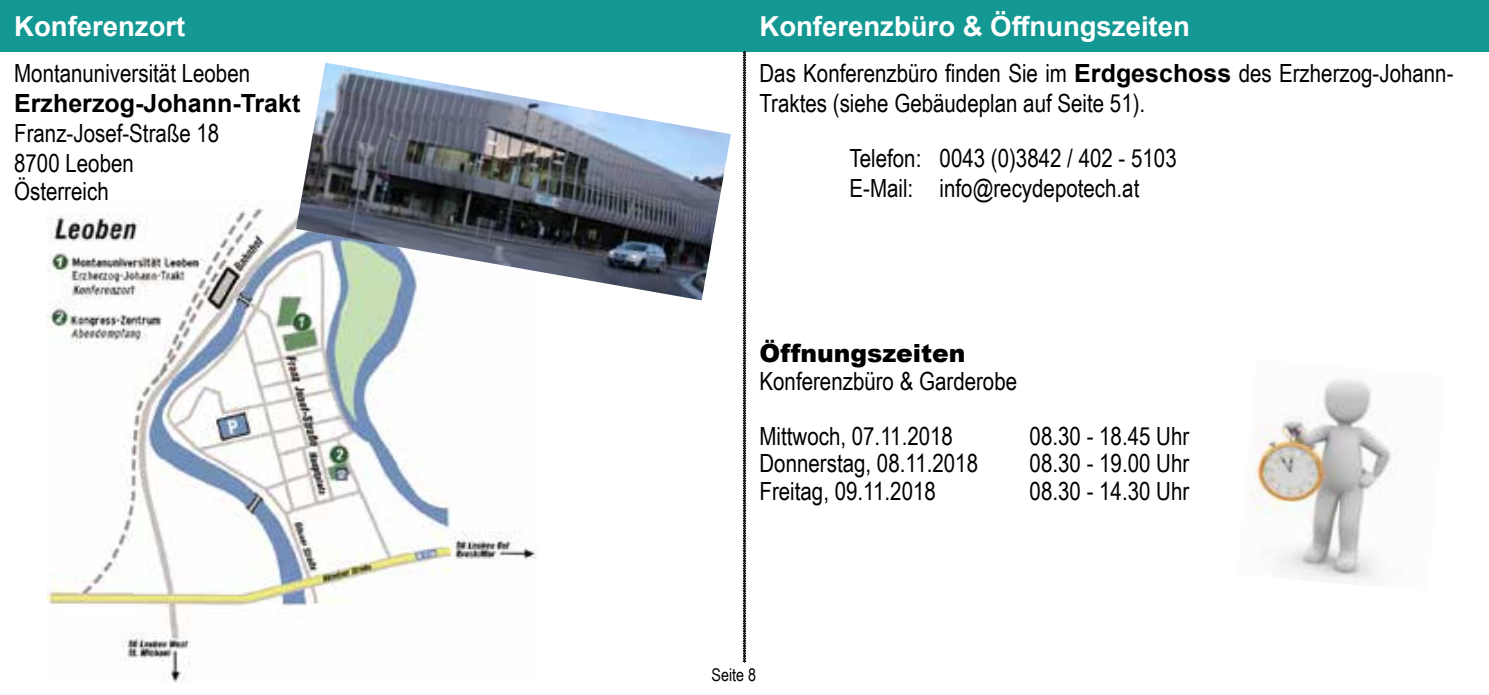
<style>
.page{position:relative;width:1489px;height:695px;background:#fff}
.page>*{position:absolute;margin:0;border:0;box-sizing:border-box;transform-origin:0 0}
.t1{font:700 27.5px "Arial";color:#fff}
.t2{font:25px/30px "Arial Narrow";color:#000}
.t3{font:700 25px "Arial";color:#000}
.t4{font:900 25px "Arial";color:#000}
.t5{font:17.5px "Arial Narrow";color:#000}
.s1{font-family:"Arial";font-weight:700}
</style>
<div class="page">
<div style="left:0;top:0;width:1488px;height:51px;background:#139893"></div>
<img style="left:48px;top:201px;width:489px;height:481px">
<img style="left:296px;top:63px;width:435px;height:237px">
<svg style="left:743px;top:51px;width:3px;height:611px;background:#3b3b3b"></svg>
<img style="left:1250px;top:378px;width:146px;height:202px">
<p class="t1" style="left:14px;top:7px;width:173px">Konferenzort</p>
<p class="t1" style="left:759px;top:7px;width:432px">Konferenzbüro &amp; Öffnungszeiten</p>
<p class="t2" style="left:759px;top:57px;width:695px">Das Konferenzbüro finden Sie im <span class="s1">Erdgeschoss</span> des Erzherzog-Johann-<br>Traktes (siehe Gebäudeplan auf Seite 51).</p>
<p class="t2" style="left:849px;top:142px;width:329px">Telefon: 0043 (0)3842 / 402 - 5103<br>E-Mail: info@recydepotech.at</p>
<p class="t2" style="left:14px;top:57px;width:237px">Montanuniversität Leoben</p>
<p class="t3" style="left:14px;top:86px;width:288px">Erzherzog-Johann-Trakt</p>
<p class="t2" style="left:14px;top:117px;width:207px">Franz-Josef-Straße 18<br>8700 Leoben</p>
<p class="t2" style="left:14px;top:175px;width:96px">Österreich</p>
<p class="t4" style="left:759px;top:335px;width:207px">Öffnungszeiten</p>
<p class="t2" style="left:759px;top:365px;width:259px">Konferenzbüro &amp; Garderobe</p>
<p class="t2" style="left:759px;top:420px;width:195px">Mittwoch, 07.11.2018</p>
<p class="t2" style="left:1029px;top:420px;width:161px">08.30 - 18.45 Uhr</p>
<p class="t2" style="left:759px;top:447px;width:220px">Donnerstag, 08.11.2018</p>
<p class="t2" style="left:1029px;top:447px;width:161px">08.30 - 19.00 Uhr</p>
<p class="t2" style="left:759px;top:475px;width:178px">Freitag, 09.11.2018</p>
<p class="t2" style="left:1029px;top:475px;width:161px">08.30 - 14.30 Uhr</p>
<p class="t5" style="left:711px;top:662px;width:46px">Seite 8</p>
</div>
